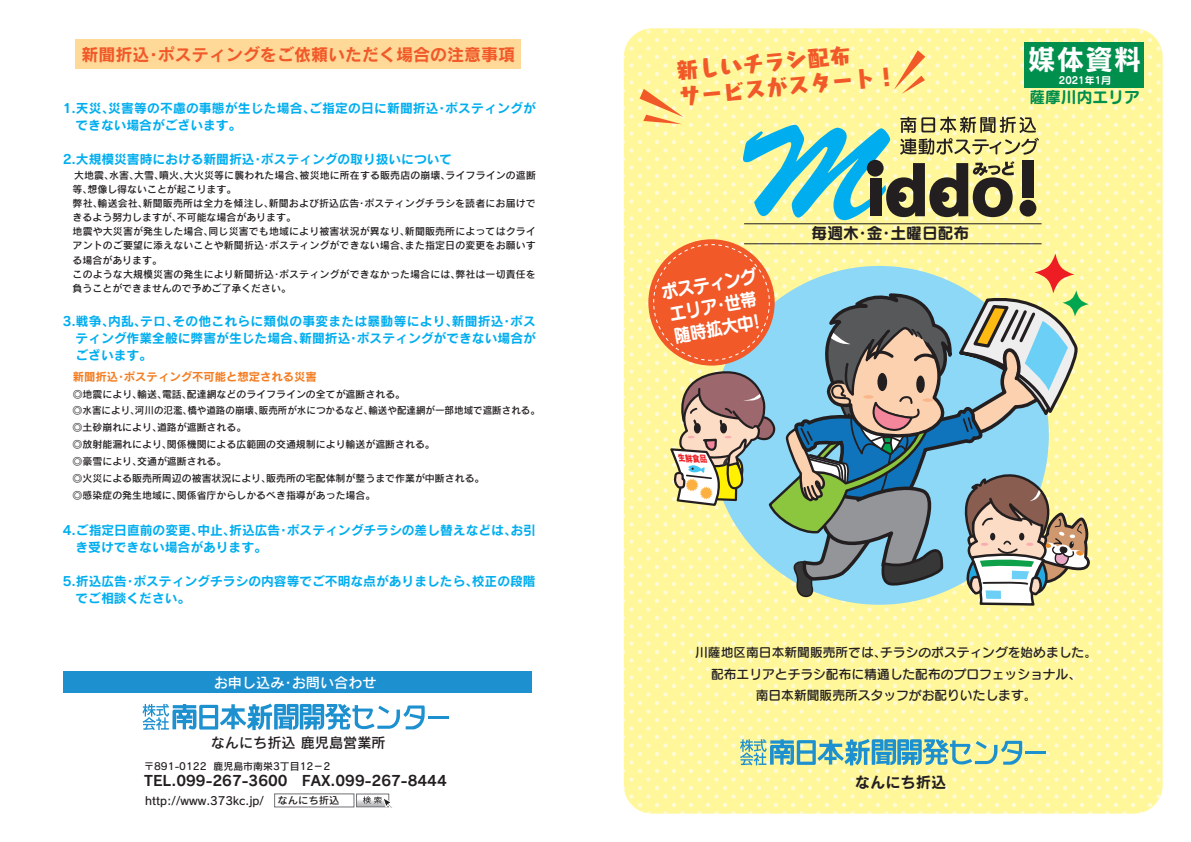
<style>
.page{position:relative;width:1191px;height:842px;background:#fff}
.page>*{position:absolute;margin:0;border:0;box-sizing:border-box;transform-origin:0 0}
.t1{font:28px "Rodin Pro B";color:#fff}
.t2{font:21.9px/25.4px "Kurokane Std EB";color:#f15929}
.t3{font:18.3px/22.6px "Seurat Pro B";color:#fff;scale:.91 1}
.t4{font:17px "Rodin Pro B";color:#f15929}
.t5{font:15.8px "Seurat Pro B";color:#231f20}
.t6{font:15.8px "Seurat Pro B";color:#008f4d}
.t7{font:15.3px "Rodin Pro B";color:#231f20}
.t8{font:14.2px "Rodin Pro B";color:#231f20}
.t9{font:14.2px "Rodin Pro DB";color:#231f20}
.t10{font:14.2px "Rodin Pro DB";color:#fff}
.t11{font:12.8px/17px "Rodin Pro B";color:#00aeef}
.t12{font:12.8px/17px "Rodin Pro B";letter-spacing:.02em;color:#00aeef}
.t13{font:12.8px/21px "Seurat Pro DB";color:#231f20;text-align:center}
.t14{font:12.5px "Seurat Pro DB";color:#231f20}
.t15{font:11.3px "Rodin Pro DB";color:#231f20}
.t16{font:11.3px "Rodin Pro B";color:#f47d21}
.t17{font:9.9px/16.9px "Rodin Pro DB";color:#231f20}
.t18{font:9.9px "Seurat Pro B";color:#fff}
.t19{font:italic 9.9px "Hourei Std EB";color:#ee1d23;scale:.73 1}
.s1{font-size:9.9px}
</style>
<div class="page">
<svg style="left:624px;top:28px;width:538px;height:786px;background:#fef7a0"></svg>
<div style="left:75px;top:40px;width:445px;height:29px;background:#fed998"></div>
<div style="left:63px;top:672px;width:469px;height:21px;background:#1d90d0"></div>
<hr style="left:427px;top:716px;width:21px;height:3px;background:#1d90d0">
<svg style="left:142px;top:703px;width:283px;height:28px"></svg>
<svg style="left:358px;top:800px;width:5px;height:5px"></svg>
<div style="left:356px;top:794px;width:33px;height:13px;border:1px solid #717275"></div>
<svg style="left:363px;top:796px;width:29px;height:12px"></svg>
<div style="left:274px;top:793px;width:80px;height:14px;background:#fff;border:1px solid #717275"></div>
<div style="left:1024px;top:42px;width:120px;height:45px;background:#008f4d"></div>
<hr style="left:1025px;top:751px;width:21px;height:3px;background:#1d90d0">
<svg style="left:740px;top:739px;width:282px;height:28px;background:#98c8b4"></svg>
<svg style="left:639px;top:50px;width:453px;height:570px;background:#bfc49b"></svg>
<h3 class="t4" style="left:81px;top:43px;width:435px">新聞折込・ポスティングをご依頼いただく場合の注意事項</h3>
<p class="t12" style="left:75px;top:99px;width:462px;text-indent:-13px">1.天災、災害等の不慮の事態が生じた場合、ご指定の日に新聞折込・ポスティングができない場合がございます。</p>
<p class="t11" style="left:63px;top:150px;width:391px">2.大規模災害時における新聞折込・ポスティングの取り扱いについて</p>
<p class="t17" style="left:74px;top:167px;width:463px">大地震、水害、大雪、噴火、大火災等に襲われた場合、被災地に所在する販売店の崩壊、ライフラインの遮断</p>
<p class="t17" style="left:73px;top:180px;width:165px">等、想像し得ないことが起こります。</p>
<p class="t17" style="left:63px;top:194px;width:474px">　弊社、輸送会社、新聞販売所は全力を傾注し、新聞および折込広告・ポスティングチラシを読者にお届けで</p>
<p class="t17" style="left:73px;top:208px;width:225px">きるよう努力しますが、不可能な場合があります。</p>
<p class="t17" style="left:63px;top:223px;width:474px">　地震や大災害が発生した場合、同じ災害でも地域により被害状況が異なり、新聞販売所によってはクライ</p>
<p class="t17" style="left:73px;top:237px;width:465px">アントのご要望に添えないことや新聞折込・ポスティングができない場合、また指定日の変更をお願いす</p>
<p class="t17" style="left:73px;top:251px;width:91px">る場合があります。</p>
<p class="t17" style="left:63px;top:265px;width:474px">　このような大規模災害の発生により新聞折込・ポスティングができなかった場合には、弊社は一切責任を</p>
<p class="t17" style="left:73px;top:279px;width:220px">負うことができませんので予めご了承ください。</p>
<p class="t11" style="left:75px;top:312px;width:462px;text-align:justify;text-indent:-13px">3.戦争、内乱、テロ、その他これらに類似の事変または暴動等により、新聞折込・ポスティング作業全般に弊害が生じた場合、新聞折込・ポスティングができない場合がございます。</p>
<p class="t16" style="left:73px;top:369px;width:245px">新聞折込・ポスティング不可能と想定される災害</p>
<p class="t17" style="left:63px;top:385px;width:479px;text-indent:10px">◎地震により、輸送、電話、配達網などのライフラインの全てが遮断される。<br>　◎水害により、河川の氾濫、橋や道路の崩壊、販売所が水につかるなど、輸送や配達網が一部地域で遮断される。　◎土砂崩れにより、道路が遮断される。<br>　◎放射能漏れにより、関係機関による広範囲の交通規制により輸送が遮断される。<br>　◎豪雪により、交通が遮断される。<br>　◎火災による販売所周辺の被害状況により、販売所の宅配体制が整うまで作業が中断される。<br>　◎感染症の発生地域に、関係省庁からしかるべき指導があった場合。</p>
<p class="t11" style="left:75px;top:521px;width:462px;text-indent:-13px">4.ご指定日直前の変更、中止、折込広告・ポスティングチラシの差し替えなどは、お引き受けできない場合があります。</p>
<p class="t11" style="left:75px;top:572px;width:462px;text-indent:-13px">5.折込広告・ポスティングチラシの内容等でご不明な点がありましたら、校正の段階でご相談ください。</p>
<h3 class="t10" style="left:214px;top:673px;width:164px">お申し込み・お問い合わせ</h3>
<h3 class="t9" style="left:211px;top:733px;width:176px">なんにち折込 鹿児島営業所</h3>
<p class="t17" style="left:144px;top:757px;width:187px">〒891-0122 鹿児島市南栄3丁目12－2</p>
<h3 class="t8" style="left:144px;top:771px;width:304px">TEL.099-267-3600　FAX.099-267-8444</h3>
<p class="t15" style="left:145px;top:793px;width:196px">http://www.373kc.jp/ <span class="s1">なんにち折込</span></p>
<h2 class="t2" style="left:675px;top:57px;width:221px;rotate:-5deg">新しいチラシ配布<br>サービスがスタート！</h2>
<h3 class="t3" style="left:659px;top:280px;width:108px;rotate:-10deg">ポスティングエリア・世帯随時拡大中!</h3>
<p class="t19" style="left:679px;top:451px;width:41px;rotate:3deg">生鮮食品</p>
<h3 class="t5" style="left:811px;top:222px;width:159px">毎週木・金・土曜日配布</h3>
<h1 class="t1" style="left:1028px;top:40px;width:115px">媒体資料</h1>
<p class="t18" style="left:1059px;top:74px;width:54px">2021年1月</p>
<h3 class="t6" style="left:1029px;top:86px;width:112px">薩摩川内エリア</h3>
<p class="t14" style="left:695px;top:644px;width:403px">川薩地区南日本新聞販売所では、チラシのポスティングを始めました。</p>
<p class="t13" style="left:711px;top:663px;width:371px">配布エリアとチラシ配布に精通した配布のプロフェッショナル、南日本新聞販売所スタッフがお配りいたします。</p>
<h3 class="t7" style="left:855px;top:772px;width:93px">なんにち折込</h3>
</div>
